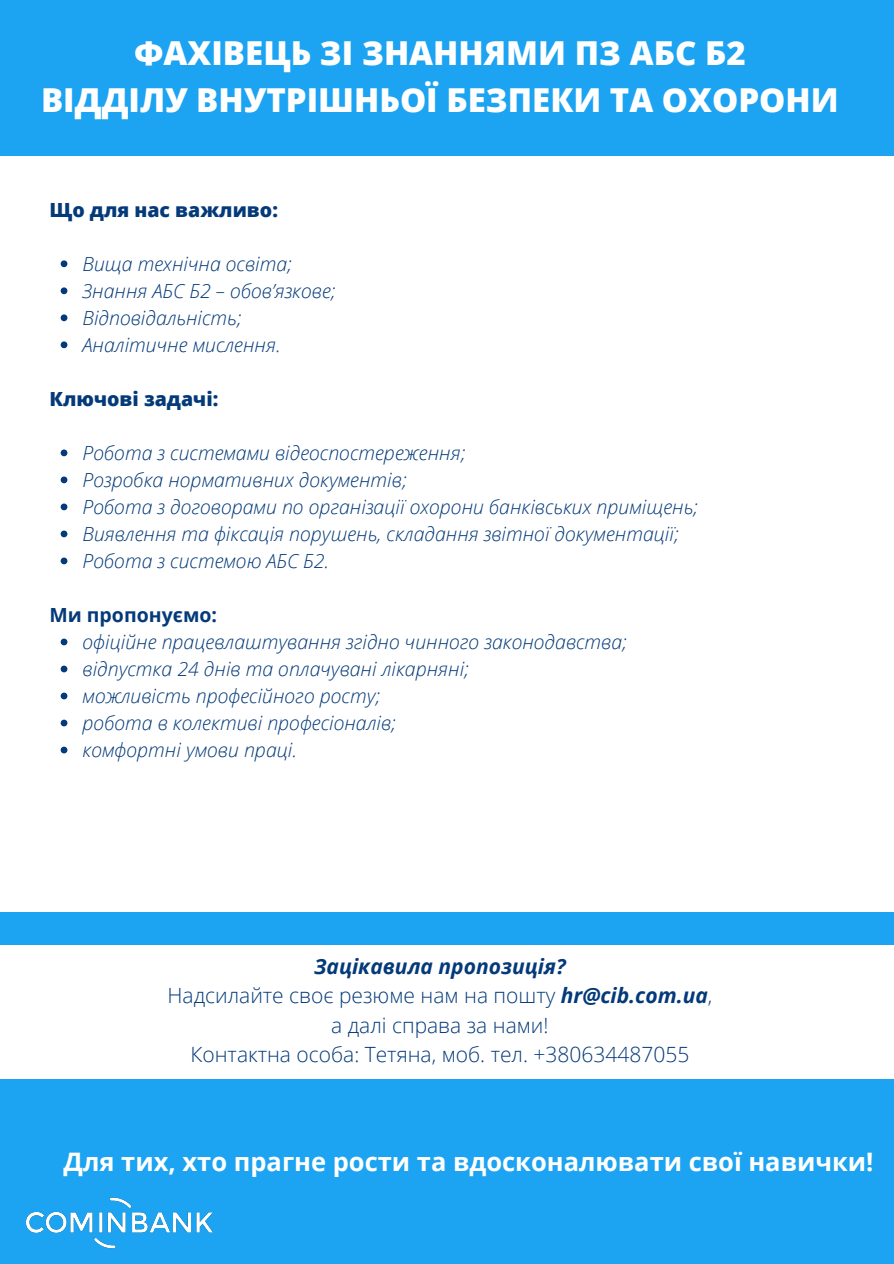
<style>
.page{position:relative;width:894px;height:1264px;background:#fff}
.page>*{position:absolute;margin:0;border:0;box-sizing:border-box;transform-origin:0 0}
.t1{font:800 33px/46.2px "Open Sans";color:#fff;text-align:center}
.t2{font:700 25.5px "Open Sans";color:#fff}
.t3{font:300 21px "Open Sans";color:#043a79}
.t4{font:italic 700 21px "Open Sans";color:#043a79}
.t5{font:italic 300 19.5px "Open Sans";color:#043a79}
.t6{font:800 19.5px "Open Sans";color:#043a79}
.t7{font:700 19.5px "Open Sans";color:#043a79}
.s1{font-weight:700;font-style:italic}
</style>
<div class="page">
<div style="left:0;top:0;width:893px;height:155px;background:#1ca3f1"></div>
<svg style="left:61px;top:260px;width:6px;height:7px"></svg>
<svg style="left:61px;top:287px;width:6px;height:7px"></svg>
<svg style="left:61px;top:314px;width:6px;height:7px"></svg>
<svg style="left:61px;top:341px;width:6px;height:7px"></svg>
<svg style="left:61px;top:449px;width:6px;height:7px"></svg>
<svg style="left:61px;top:476px;width:6px;height:7px"></svg>
<svg style="left:61px;top:503px;width:6px;height:7px"></svg>
<svg style="left:61px;top:530px;width:6px;height:7px"></svg>
<svg style="left:61px;top:557px;width:6px;height:7px"></svg>
<svg style="left:61px;top:638px;width:6px;height:7px"></svg>
<svg style="left:61px;top:665px;width:6px;height:7px"></svg>
<svg style="left:61px;top:692px;width:6px;height:7px"></svg>
<svg style="left:61px;top:719px;width:6px;height:7px"></svg>
<svg style="left:61px;top:746px;width:6px;height:7px"></svg>
<div style="left:0;top:1079px;width:893px;height:184px;background:#1ca3f1"></div>
<img style="left:27px;top:1197px;width:186px;height:50px">
<div style="left:0;top:912px;width:893px;height:32px;background:#1ca3f1"></div>
<p class="t1" style="left:41px;top:29px;width:799px">ФАХІВЕЦЬ ЗІ ЗНАННЯМИ ПЗ АБС Б2<br>ВІДДІЛУ ВНУТРІШНЬОЇ БЕЗПЕКИ ТА ОХОРОНИ</p>
<h1 class="t6" style="left:49px;top:196px;width:230px">Що для нас важливо:</h1>
<h3 class="t5" style="left:83px;top:250px;width:211px">Вища технічна освіта;</h3>
<p class="t5" style="left:83px;top:277px;width:254px">Знання АБС Б2 – обов’язкове;</p>
<p class="t5" style="left:83px;top:304px;width:160px">Відповідальність;</p>
<p class="t5" style="left:83px;top:331px;width:199px">Аналітичне мислення.</p>
<p class="t6" style="left:49px;top:385px;width:170px">Ключові задачі:</p>
<h3 class="t5" style="left:83px;top:439px;width:384px">Робота з системами відеоспостереження;</h3>
<p class="t5" style="left:83px;top:466px;width:325px">Розробка нормативних документів;</p>
<p class="t5" style="left:83px;top:493px;width:616px">Робота з договорами по організації охорони банківських приміщень;</p>
<p class="t5" style="left:83px;top:520px;width:597px">Виявлення та фіксація порушень, складання звітної документації;</p>
<p class="t5" style="left:83px;top:547px;width:248px">Робота з системою АБС Б2.</p>
<p class="t7" style="left:49px;top:601px;width:169px">Ми пропонуємо:</p>
<h3 class="t5" style="left:83px;top:628px;width:545px">офіційне працевлаштування згідно чинного законодавства;</h3>
<p class="t5" style="left:83px;top:655px;width:387px">відпустка 24 днів та оплачувані лікарняні;</p>
<p class="t5" style="left:83px;top:682px;width:299px">можливість професійного росту;</p>
<p class="t5" style="left:83px;top:709px;width:314px">робота в колективі професіоналів;</p>
<p class="t5" style="left:83px;top:736px;width:216px">комфортні умови праці.</p>
<p class="t4" style="left:314px;top:951px;width:253px">Зацікавила пропозиція?</p>
<p class="t3" style="left:167px;top:980px;width:546px">Надсилайте своє резюме нам на пошту <span class="s1">hr@cib.com.ua</span>,</p>
<h2 class="t3" style="left:331px;top:1010px;width:219px">а далі справа за нами!</h2>
<p class="t3" style="left:190px;top:1039px;width:500px">Контактна особа: Тетяна, моб. тел. +380634487055</p>
<p class="t2" style="left:64px;top:1143px;width:811px">Для тих, хто прагне рости та вдосконалювати свої навички!</p>
</div>
